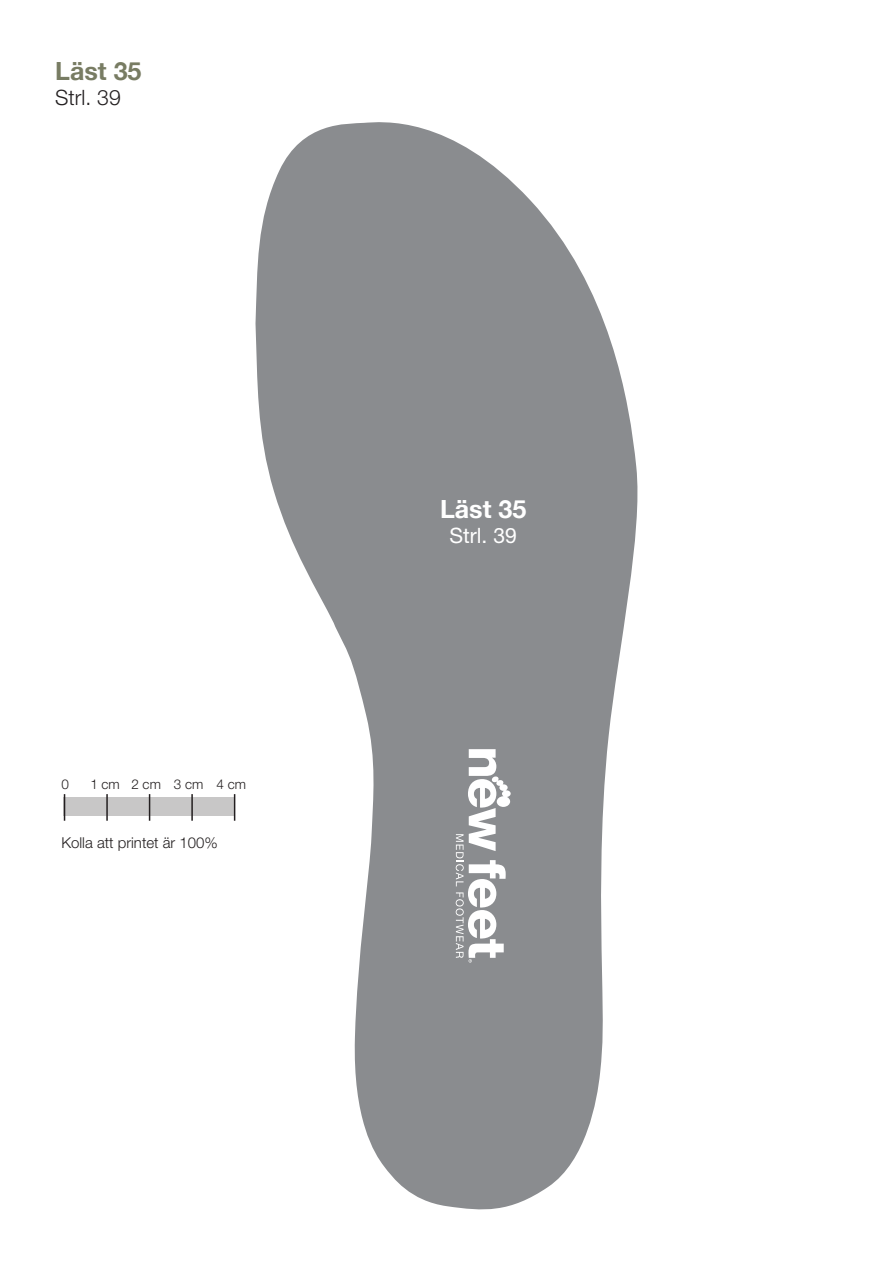
<style>
.page{position:relative;width:893px;height:1263px;background:#fff}
.page>*{position:absolute;margin:0;border:0;box-sizing:border-box;transform-origin:0 0}
.t1{font:700 25.05px "Helvetica Neue";color:#787c63}
.t2{font:700 25.05px "Helvetica Neue";color:#fff}
.t3{font:300 21.15px "Helvetica Neue LT Std";color:#231f20}
.t4{font:21.15px "Helvetica Neue LT Std";color:#fff}
.t5{font:300 15px "Helvetica Neue LT Std";color:#231f20}
.t6{font:300 13.5px "Helvetica Neue LT Std";color:#231f20}
</style>
<div class="page">
<svg style="left:255px;top:122px;width:383px;height:1088px;fill:#8a8c8f"></svg>
<svg style="left:456px;top:749px;width:55px;height:213px"></svg>
<div style="left:64px;top:798px;width:170px;height:18px;background:#c8c7c7"></div>
<svg style="left:64px;top:794px;width:1px;height:27px"></svg>
<hr style="left:106px;top:794px;width:2px;height:27px;background:#231f20">
<svg style="left:149px;top:794px;width:1px;height:27px"></svg>
<hr style="left:191px;top:794px;width:2px;height:27px;background:#231f20">
<svg style="left:234px;top:794px;width:1px;height:27px"></svg>
<p class="t1" style="left:55px;top:51px;width:88px">Läst 35</p>
<p class="t3" style="left:55px;top:85px;width:67px">Strl. 39</p>
<p class="t6" style="left:61px;top:775px;width:9px">0</p>
<p class="t6" style="left:90px;top:775px;width:31px">1 cm</p>
<p class="t6" style="left:131px;top:775px;width:31px">2 cm</p>
<p class="t6" style="left:174px;top:775px;width:31px">3 cm</p>
<p class="t6" style="left:216px;top:775px;width:31px">4 cm</p>
<p class="t5" style="left:61px;top:834px;width:158px">Kolla att printet är 100%</p>
<p class="t2" style="left:440px;top:489px;width:88px">Läst 35</p>
<p class="t4" style="left:449px;top:523px;width:69px">Strl. 39</p>
</div>
